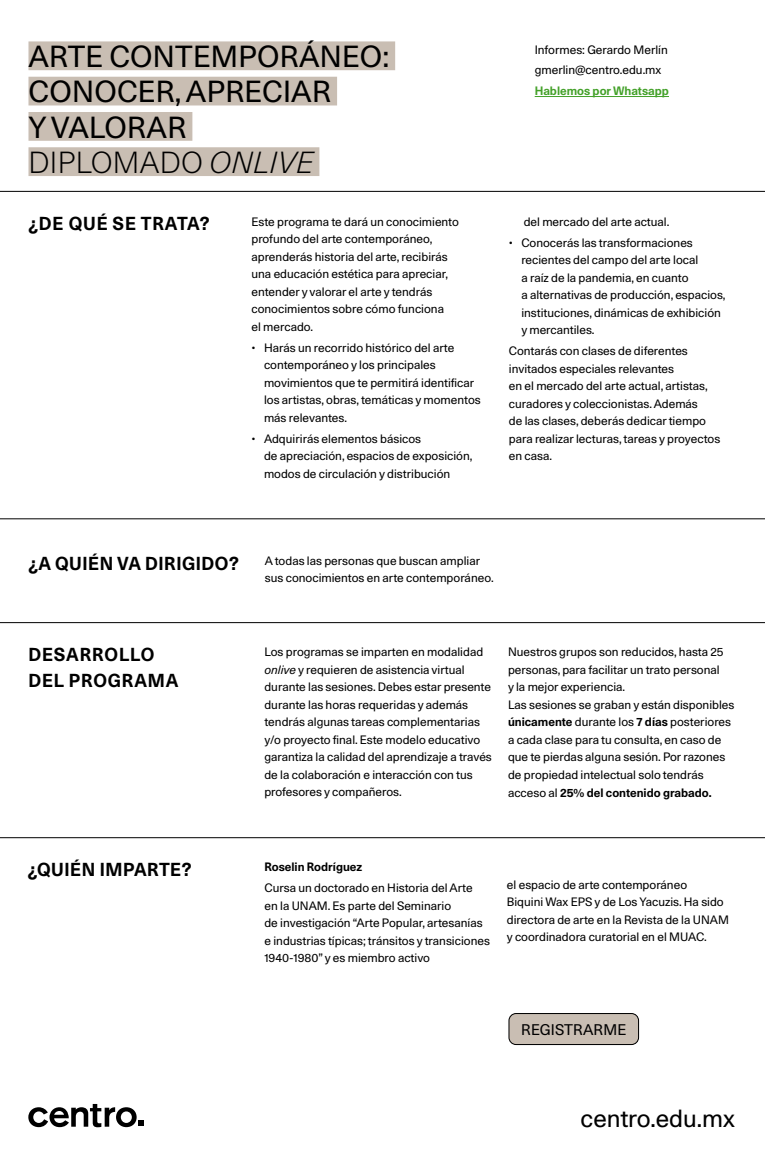
<style>
.page{position:relative;width:765px;height:1149px;background:#fff}
.page>*{position:absolute;margin:0;border:0;box-sizing:border-box;transform-origin:0 0}
.t1{font:29.38px/35.2px "Unica 77 LL";letter-spacing:.01em;color:#000}
.t2{font:23.88px "Unica 77 LL";color:#000}
.t3{font:700 18.12px/25.2px "Unica 77 LL";letter-spacing:.05em;color:#000}
.t4{font:700 18.12px "Unica 77 LL";letter-spacing:.03em;color:#000}
.t5{font:14.88px "Unica 77 LL";letter-spacing:.01em;color:#000}
.t6{font:11.75px/17.5px "Unica 77 LL";color:#000}
.t7{font:700 11.75px "Unica 77 LL";color:#44a12a}
.t8{font:700 11.75px "Unica 77 LL";color:#000}
.s1{font-weight:300}
.s2{font-weight:300;font-style:italic}
.s3{font-style:italic}
.s4{font-weight:700}
</style>
<div class="page">
<svg style="left:28px;top:1104px;width:116px;height:22px"></svg>
<div style="left:28px;top:41px;width:367px;height:29px;background:#c9beb3"></div>
<div style="left:28px;top:77px;width:309px;height:28px;background:#c9beb3"></div>
<div style="left:28px;top:112px;width:164px;height:29px;background:#c9beb3"></div>
<div style="left:28px;top:147px;width:291px;height:29px;background:#c9beb3"></div>
<hr style="left:0;top:191px;width:765px;height:1px;background:#000">
<hr style="left:0;top:518px;width:765px;height:1px;background:#000">
<hr style="left:535px;top:96px;width:134px;height:1px;background:#44a12a">
<div style="left:509px;top:1013px;width:130px;height:31px;background:#c9beb3;border-radius:7px"></div>
<div style="left:508px;top:1012px;width:131px;height:32px;border:1px solid #000;border-radius:7px"></div>
<hr style="left:0;top:622px;width:765px;height:1px;background:#000">
<hr style="left:0;top:837px;width:765px;height:1px;background:#000">
<h1 class="t1" style="left:28px;top:38px;width:362px">ARTE CONTEMPORÁNEO:<br>CONOCER, APRECIAR<br>Y VALORAR<br><span class="s1">DIPLOMADO</span> <span class="s2">ONLIVE</span></h1>
<h3 class="t3" style="left:28px;top:211px;width:183px">¿DE QUÉ SE TRATA?</h3>
<p class="t6" style="left:252px;top:212px;width:209px">Este programa te dará un conocimiento profundo del arte contemporáneo, aprenderás historia del arte, recibirás una educación estética para apreciar, entender y valorar el arte y tendrás conocimientos sobre cómo funciona<br>el mercado.</p>
<p class="t6" style="left:264px;top:338px;width:218px;text-indent:-13px">• Harás un recorrido histórico del arte contemporáneo y los principales movimientos que te permitirá identificar los artistas, obras, temáticas y momentos más relevantes.</p>
<p class="t6" style="left:264px;top:429px;width:210px;text-indent:-13px">• Adquirirás elementos básicos<br>de apreciación, espacios de exposición, modos de circulación y distribución</p>
<p class="t6" style="left:535px;top:39px;width:135px;line-height:20.4px">Informes: Gerardo Merlín gmerlin@centro.edu.mx</p>
<p class="t7" style="left:535px;top:82px;width:136px">Hablemos por Whatsapp</p>
<p class="t6" style="left:524px;top:212px;width:147px">del mercado del arte actual.</p>
<p class="t6" style="left:521px;top:233px;width:206px;text-indent:-12px">• Conocerás las transformaciones recientes del campo del arte local<br>a raíz de la pandemia, en cuanto<br>a alternativas de producción, espacios, instituciones, dinámicas de exhibición y mercantiles.</p>
<p class="t6" style="left:509px;top:342px;width:213px">Contarás con clases de diferentes invitados especiales relevantes<br>en el mercado del arte actual, artistas, curadores y coleccionistas. Además<br>de las clases, deberás dedicar tiempo para realizar lecturas, tareas y proyectos en casa.</p>
<h3 class="t4" style="left:28px;top:550px;width:212px">¿A QUIÉN VA DIRIGIDO?</h3>
<p class="t6" style="left:265px;top:551px;width:230px">A todas las personas que buscan ampliar sus conocimientos en arte contemporáneo.</p>
<h3 class="t3" style="left:28px;top:641px;width:152px">DESARROLLO<br>DEL PROGRAMA</h3>
<p class="t6" style="left:264px;top:643px;width:229px">Los programas se imparten en modalidad <span class="s3">onlive</span> y requieren de asistencia virtual durante las sesiones. Debes estar presente durante las horas requeridas y además tendrás algunas tareas complementarias y/o proyecto final. Este modelo educativo garantiza la calidad del aprendizaje a través de la colaboración e interacción con tus profesores y compañeros.</p>
<p class="t6" style="left:508px;top:643px;width:228px">Nuestros grupos son reducidos, hasta 25 personas, para facilitar un trato personal<br>y la mejor experiencia.<br>Las sesiones se graban y están disponibles <span class="s4">únicamente</span> durante los <span class="s4">7 días</span> posteriores a cada clase para tu consulta, en caso de que te pierdas alguna sesión. Por razones de propiedad intelectual solo tendrás acceso al <span class="s4">25% del contenido grabado.</span></p>
<h3 class="t4" style="left:28px;top:856px;width:165px">¿QUIÉN IMPARTE?</h3>
<p class="t8" style="left:264px;top:858px;width:99px">Roselin Rodríguez</p>
<p class="t6" style="left:264px;top:878px;width:227px">Cursa un doctorado en Historia del Arte<br>en la UNAM. Es parte del Seminario<br>de investigación “Arte Popular, artesanías e industrias típicas; tránsitos y transiciones 1940-1980” y es miembro activo</p>
<p class="t6" style="left:507px;top:875px;width:223px">el espacio de arte contemporáneo<br>Biquini Wax EPS y de Los Yacuzis. Ha sido directora de arte en la Revista de la UNAM y coordinadora curatorial en el MUAC.</p>
<p class="t5" style="left:521px;top:1019px;width:106px">REGISTRARME</p>
<h2 class="t2" style="left:581px;top:1102px;width:156px">centro.edu.mx</h2>
</div>
